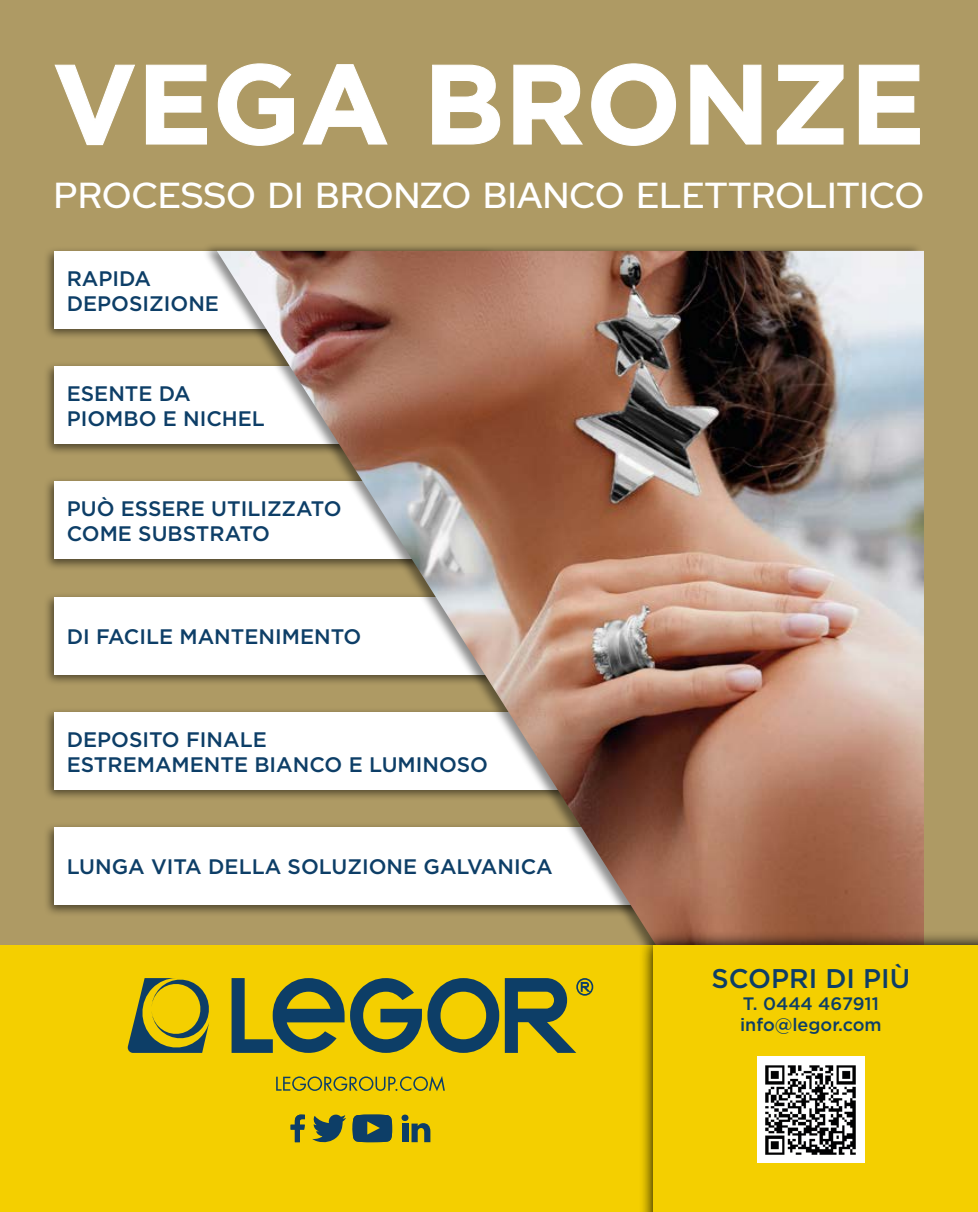
<style>
.page{position:relative;width:978px;height:1212px;background:#fff}
.page>*{position:absolute;margin:0;border:0;box-sizing:border-box;transform-origin:0 0}
.t1{font:700 112.5px "Gotham";color:#fff}
.t2{font:500 36px "Red Hat Display";letter-spacing:.01em;color:#fff}
.t3{font:500 27px "Gotham";color:#0d3e67}
.t4{font:500 21px/25.2px "Gotham";color:#0d3e67}
.t5{font:500 18px/21.6px "Gotham";color:#0d3e67}
</style>
<div class="page">
<div style="left:0;top:0;width:978px;height:1191px;background:#ae9a64"></div>
<div style="left:43px;top:361px;width:344px;height:95px;background:#000;opacity:.53"></div>
<div style="left:54px;top:366px;width:327px;height:78px;background:#fff"></div>
<div style="left:43px;top:477px;width:416px;height:94px;background:#000;opacity:.53"></div>
<div style="left:54px;top:481px;width:399px;height:78px;background:#fff"></div>
<div style="left:43px;top:246px;width:455px;height:95px;background:#000;opacity:.53"></div>
<div style="left:54px;top:251px;width:439px;height:78px;background:#fff"></div>
<div style="left:43px;top:707px;width:541px;height:94px;background:#000;opacity:.53"></div>
<div style="left:54px;top:712px;width:524px;height:78px;background:#fff"></div>
<div style="left:43px;top:592px;width:635px;height:94px;background:#000;opacity:.53"></div>
<div style="left:54px;top:597px;width:618px;height:77px;background:#fff"></div>
<div style="left:43px;top:822px;width:635px;height:95px;background:#000;opacity:.53"></div>
<div style="left:54px;top:827px;width:618px;height:78px;background:#fff"></div>
<div style="left:201px;top:243px;width:723px;height:898px;background:#000;opacity:.45"></div>
<img style="left:217px;top:251px;width:707px;height:694px">
<div style="left:0;top:945px;width:978px;height:267px;background:#f4cf00"></div>
<svg style="left:128px;top:978px;width:82px;height:75px"></svg>
<svg style="left:232px;top:978px;width:361px;height:75px"></svg>
<svg style="left:276px;top:1076px;width:169px;height:15px"></svg>
<svg style="left:291px;top:1114px;width:14px;height:28px"></svg>
<svg style="left:312px;top:1114px;width:34px;height:29px"></svg>
<svg style="left:352px;top:1114px;width:40px;height:28px"></svg>
<div style="left:402px;top:1114px;width:6px;height:7px;background:#0d3e67;border-radius:50%"></div>
<svg style="left:412px;top:1123px;width:18px;height:19px"></svg>
<div style="left:402px;top:1123px;width:6px;height:19px;background:#0d3e67"></div>
<svg style="left:639px;top:931px;width:339px;height:281px"></svg>
<div style="left:653px;top:945px;width:325px;height:267px;background:#f4cf00"></div>
<img style="left:758px;top:1056px;width:106px;height:107px">
<p class="t1" style="left:53px;top:30px;width:874px">VEGA BRONZE</p>
<p class="t2" style="left:54px;top:172px;width:871px">PROCESSO DI BRONZO BIANCO ELETTROLITICO</p>
<p class="t4" style="left:67px;top:265px;width:154px">RAPIDA<br>DEPOSIZIONE</p>
<p class="t4" style="left:67px;top:380px;width:200px">ESENTE DA<br>PIOMBO E NICHEL</p>
<p class="t4" style="left:67px;top:496px;width:276px">PUÒ ESSERE UTILIZZATO<br>COME SUBSTRATO</p>
<p class="t4" style="left:67px;top:624px;width:296px">DI FACILE MANTENIMENTO</p>
<p class="t4" style="left:67px;top:726px;width:423px">DEPOSITO FINALE<br>ESTREMAMENTE BIANCO E LUMINOSO</p>
<p class="t4" style="left:67px;top:854px;width:487px">LUNGA VITA DELLA SOLUZIONE GALVANICA</p>
<p class="t3" style="left:712px;top:961px;width:200px">SCOPRI DI PIÙ</p>
<p class="t5" style="left:740px;top:992px;width:143px">T. 0444 467911 info@legor.com</p>
</div>
